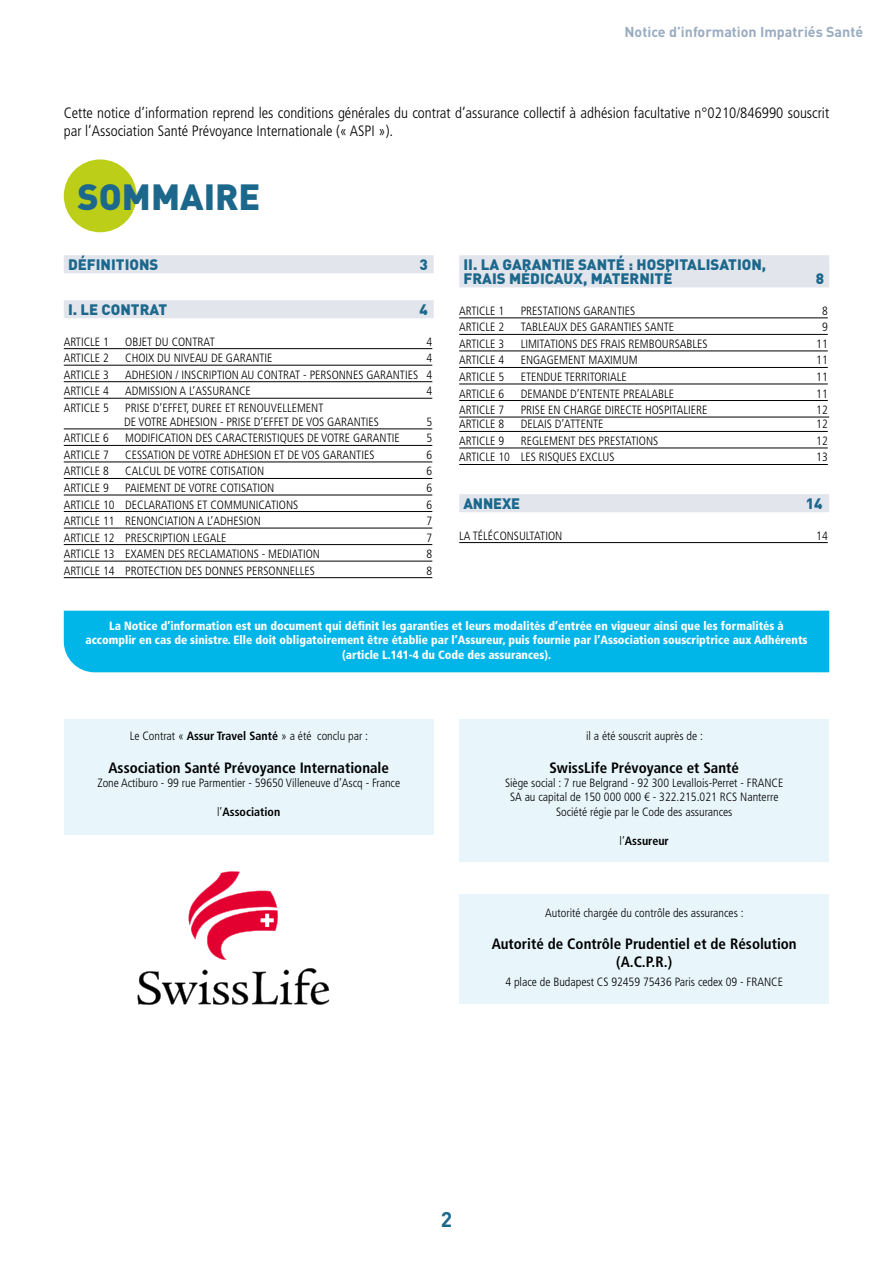
<style>
.page{position:relative;width:893px;height:1263px;background:#fff}
.page>*{position:absolute;margin:0;border:0;box-sizing:border-box;transform-origin:0 0}
.t1{font:900 36px "DIN";color:#1c688c}
.t2{font:700 21px "DIN";color:#1c688c}
.t3{font:300 condensed 15px/18px "Frutiger LT Std";color:#000}
.t4{font:700 condensed 15px/18px "Frutiger LT Std";color:#000;text-align:center}
.t5{font:900 15px/14.2px "DIN";color:#1c688c}
.t6{font:700 14.25px "DIN";color:#9aacc1}
.t7{font:300 condensed 12px/14.4px "Frutiger LT Std";color:#000}
.t8{font:900 condensed 12px/14.2px "Frutiger LT Std";color:#fff;text-align:center}
.t9{font:700 condensed 12px "Frutiger LT Std";color:#000}
.s1{font-weight:700}
.s2{font-weight:300}
</style>
<div class="page">
<div style="left:64px;top:611px;width:765px;height:61px;background:#00b6e8"></div>
<div style="left:64px;top:719px;width:370px;height:115px;background:#e8f6fc"></div>
<div style="left:459px;top:719px;width:370px;height:143px;background:#e8f6fc"></div>
<div style="left:459px;top:895px;width:370px;height:109px;background:#e8f6fc"></div>
<div style="left:64px;top:159px;width:73px;height:73px;background:#bdce18;border-radius:50%"></div>
<div style="left:64px;top:255px;width:370px;height:18px;background:#e2e5ec"></div>
<div style="left:64px;top:300px;width:370px;height:18px;background:#e2e5ec"></div>
<hr style="left:64px;top:348px;width:368px;height:1px;background:#000">
<hr style="left:64px;top:365px;width:368px;height:1px;background:#000">
<hr style="left:64px;top:381px;width:368px;height:1px;background:#000">
<hr style="left:64px;top:398px;width:368px;height:1px;background:#000">
<hr style="left:64px;top:429px;width:368px;height:1px;background:#000">
<hr style="left:64px;top:445px;width:368px;height:1px;background:#000">
<hr style="left:64px;top:462px;width:368px;height:1px;background:#000">
<hr style="left:64px;top:478px;width:368px;height:1px;background:#000">
<hr style="left:64px;top:495px;width:368px;height:1px;background:#000">
<hr style="left:64px;top:511px;width:368px;height:1px;background:#000">
<hr style="left:64px;top:528px;width:368px;height:1px;background:#000">
<hr style="left:64px;top:544px;width:368px;height:1px;background:#000">
<hr style="left:64px;top:561px;width:368px;height:1px;background:#000">
<hr style="left:64px;top:577px;width:368px;height:1px;background:#000">
<div style="left:459px;top:255px;width:370px;height:18px;background:#e2e5ec"></div>
<div style="left:459px;top:269px;width:370px;height:18px;background:#e2e5ec"></div>
<hr style="left:459px;top:318px;width:369px;height:1px;background:#000">
<hr style="left:459px;top:334px;width:369px;height:1px;background:#000">
<hr style="left:459px;top:351px;width:369px;height:1px;background:#000">
<hr style="left:459px;top:367px;width:369px;height:1px;background:#000">
<hr style="left:459px;top:384px;width:369px;height:1px;background:#000">
<hr style="left:459px;top:400px;width:369px;height:1px;background:#000">
<hr style="left:459px;top:417px;width:370px;height:1px;background:#000">
<hr style="left:459px;top:431px;width:369px;height:1px;background:#000">
<hr style="left:459px;top:448px;width:369px;height:1px;background:#000">
<hr style="left:459px;top:464px;width:369px;height:1px;background:#000">
<div style="left:459px;top:494px;width:370px;height:18px;background:#e2e5ec"></div>
<hr style="left:459px;top:542px;width:369px;height:1px;background:#000">
<svg style="left:188px;top:871px;width:90px;height:89px"></svg>
<svg style="left:137px;top:968px;width:192px;height:37px"></svg>
<p class="t6" style="left:624px;top:26px;width:240px">Notice d’information Impatriés Santé</p>
<p class="t3" style="left:64px;top:104px;width:767px">Cette notice d’information reprend les conditions générales du contrat d’assurance collectif à adhésion facultative n°0210/846990 souscrit par l’Association Santé Prévoyance Internationale (« ASPI »).</p>
<h1 class="t1" style="left:78px;top:181px;width:184px">SOMMAIRE</h1>
<p class="t5" style="left:68px;top:258px;width:92px">DÉFINITIONS</p>
<p class="t5" style="left:420px;top:258px;width:10px">3</p>
<p class="t5" style="left:68px;top:303px;width:101px">I. LE CONTRAT</p>
<p class="t5" style="left:420px;top:303px;width:10px">4</p>
<p class="t7" style="left:64px;top:335px;width:46px">ARTICLE 1</p>
<p class="t7" style="left:125px;top:335px;width:91px">OBJET DU CONTRAT</p>
<p class="t7" style="left:427px;top:335px;width:7px">4</p>
<p class="t7" style="left:64px;top:351px;width:46px">ARTICLE 2</p>
<p class="t7" style="left:125px;top:351px;width:149px">CHOIX DU NIVEAU DE GARANTIE</p>
<p class="t7" style="left:427px;top:351px;width:7px">4</p>
<p class="t7" style="left:64px;top:368px;width:46px">ARTICLE 3</p>
<p class="t7" style="left:125px;top:368px;width:309px">ADHESION / INSCRIPTION AU CONTRAT - PERSONNES GARANTIES 4</p>
<p class="t7" style="left:64px;top:384px;width:46px">ARTICLE 4</p>
<p class="t7" style="left:125px;top:384px;width:127px">ADMISSION A L’ASSURANCE</p>
<p class="t7" style="left:427px;top:384px;width:7px">4</p>
<p class="t7" style="left:64px;top:401px;width:46px">ARTICLE 5</p>
<p class="t7" style="left:124px;top:401px;width:256px">PRISE D’EFFET, DUREE ET RENOUVELLEMENT<br>DE VOTRE ADHESION - PRISE D’EFFET DE VOS GARANTIES</p>
<p class="t7" style="left:427px;top:415px;width:7px">5</p>
<p class="t7" style="left:64px;top:431px;width:46px">ARTICLE 6</p>
<p class="t7" style="left:125px;top:431px;width:276px">MODIFICATION DES CARACTERISTIQUES DE VOTRE GARANTIE</p>
<p class="t7" style="left:427px;top:431px;width:7px">5</p>
<p class="t7" style="left:64px;top:448px;width:46px">ARTICLE 7</p>
<p class="t7" style="left:125px;top:448px;width:251px">CESSATION DE VOTRE ADHESION ET DE VOS GARANTIES</p>
<p class="t7" style="left:427px;top:448px;width:7px">6</p>
<p class="t7" style="left:64px;top:464px;width:46px">ARTICLE 8</p>
<p class="t7" style="left:125px;top:464px;width:140px">CALCUL DE VOTRE COTISATION</p>
<p class="t7" style="left:427px;top:464px;width:7px">6</p>
<p class="t7" style="left:64px;top:481px;width:46px">ARTICLE 9</p>
<p class="t7" style="left:125px;top:481px;width:151px">PAIEMENT DE VOTRE COTISATION</p>
<p class="t7" style="left:427px;top:481px;width:7px">6</p>
<p class="t7" style="left:64px;top:497px;width:236px">ARTICLE 10 DECLARATIONS ET COMMUNICATIONS</p>
<p class="t7" style="left:427px;top:497px;width:7px">6</p>
<p class="t7" style="left:64px;top:514px;width:199px">ARTICLE 11 RENONCIATION A L’ADHESION</p>
<p class="t7" style="left:427px;top:514px;width:7px">7</p>
<p class="t7" style="left:64px;top:530px;width:164px">ARTICLE 12 PRESCRIPTION LEGALE</p>
<p class="t7" style="left:427px;top:530px;width:7px">7</p>
<p class="t7" style="left:64px;top:547px;width:258px">ARTICLE 13 EXAMEN DES RECLAMATIONS - MEDIATION</p>
<p class="t7" style="left:427px;top:547px;width:7px">8</p>
<p class="t7" style="left:64px;top:563px;width:253px">ARTICLE 14 PROTECTION DES DONNES PERSONNELLES</p>
<p class="t7" style="left:427px;top:563px;width:7px">8</p>
<p class="t5" style="left:463px;top:258px;width:304px">II. LA GARANTIE SANTÉ : HOSPITALISATION,<br>FRAIS MÉDICAUX, MATERNITÉ</p>
<p class="t5" style="left:816px;top:273px;width:10px">8</p>
<p class="t7" style="left:459px;top:304px;width:46px">ARTICLE 1</p>
<p class="t7" style="left:521px;top:304px;width:116px">PRESTATIONS GARANTIES</p>
<p class="t7" style="left:822px;top:304px;width:7px">8</p>
<p class="t7" style="left:459px;top:320px;width:46px">ARTICLE 2</p>
<p class="t7" style="left:521px;top:320px;width:155px">TABLEAUX DES GARANTIES SANTE</p>
<p class="t7" style="left:822px;top:320px;width:7px">9</p>
<p class="t7" style="left:459px;top:337px;width:46px">ARTICLE 3</p>
<p class="t7" style="left:521px;top:337px;width:188px">LIMITATIONS DES FRAIS REMBOURSABLES</p>
<p class="t7" style="left:816px;top:337px;width:13px">11</p>
<p class="t7" style="left:459px;top:353px;width:46px">ARTICLE 4</p>
<p class="t7" style="left:521px;top:353px;width:118px">ENGAGEMENT MAXIMUM</p>
<p class="t7" style="left:816px;top:353px;width:13px">11</p>
<p class="t7" style="left:459px;top:370px;width:46px">ARTICLE 5</p>
<p class="t7" style="left:521px;top:370px;width:108px">ETENDUE TERRITORIALE</p>
<p class="t7" style="left:816px;top:370px;width:13px">11</p>
<p class="t7" style="left:459px;top:386px;width:46px">ARTICLE 6</p>
<p class="t7" style="left:521px;top:386px;width:155px">DEMANDE D’ENTENTE PREALABLE</p>
<p class="t7" style="left:816px;top:386px;width:13px">11</p>
<p class="t7" style="left:459px;top:403px;width:46px">ARTICLE 7</p>
<p class="t7" style="left:521px;top:403px;width:188px">PRISE EN CHARGE DIRECTE HOSPITALIERE</p>
<p class="t7" style="left:816px;top:403px;width:13px">12</p>
<p class="t7" style="left:459px;top:417px;width:46px">ARTICLE 8</p>
<p class="t7" style="left:521px;top:417px;width:84px">DELAIS D’ATTENTE</p>
<p class="t7" style="left:816px;top:417px;width:13px">12</p>
<p class="t7" style="left:459px;top:434px;width:46px">ARTICLE 9</p>
<p class="t7" style="left:521px;top:434px;width:139px">REGLEMENT DES PRESTATIONS</p>
<p class="t7" style="left:816px;top:434px;width:13px">12</p>
<p class="t7" style="left:459px;top:450px;width:157px">ARTICLE 10 LES RISQUES EXCLUS</p>
<p class="t7" style="left:816px;top:450px;width:13px">13</p>
<p class="t5" style="left:463px;top:497px;width:58px">ANNEXE</p>
<p class="t5" style="left:806px;top:497px;width:18px">14</p>
<p class="t7" style="left:459px;top:528px;width:104px">LA TÉLÉCONSULTATION</p>
<p class="t7" style="left:816px;top:528px;width:13px">14</p>
<p class="t8" style="left:85px;top:619px;width:723px">La Notice d’information est un document qui définit les garanties et leurs modalités d’entrée en vigueur ainsi que les formalités à accomplir en cas de sinistre. Elle doit obligatoirement être établie par l’Assureur, puis fournie par l’Association souscriptrice aux Adhérents (article L.141-4 du Code des assurances).</p>
<p class="t7" style="left:130px;top:729px;width:240px">Le Contrat « <span class="s1">Assur Travel Santé</span> » a été conclu par :</p>
<p class="t4" style="left:108px;top:759px;width:282px">Association Santé Prévoyance Internationale</p>
<p class="t7" style="left:97px;top:776px;width:304px">Zone Actiburo - 99 rue Parmentier - 59650 Villeneuve d’Ascq - France</p>
<p class="t9" style="left:217px;top:807px;width:65px"><span class="s2">l’</span>Association</p>
<p class="t7" style="left:586px;top:729px;width:118px">il a été souscrit auprès de :</p>
<p class="t4" style="left:549px;top:759px;width:191px">SwissLife Prévoyance et Santé</p>
<p class="t7" style="left:505px;top:776px;width:280px;text-align:center">Siège social : 7 rue Belgrand - 92 300 Levallois-Perret - FRANCE<br>SA au capital de 150 000 000 € - 322.215.021 RCS Nanterre<br>Société régie par le Code des assurances</p>
<p class="t9" style="left:620px;top:835px;width:51px"><span class="s2">l’</span>Assureur</p>
<p class="t7" style="left:545px;top:905px;width:200px">Autorité chargée du contrôle des assurances :</p>
<p class="t4" style="left:492px;top:936px;width:307px">Autorité de Contrôle Prudentiel et de Résolution (A.C.P.R.)</p>
<p class="t7" style="left:505px;top:974px;width:279px">4 place de Budapest CS 92459 75436 Paris cedex 09 - FRANCE</p>
<h2 class="t2" style="left:441px;top:1211px;width:13px">2</h2>
</div>
